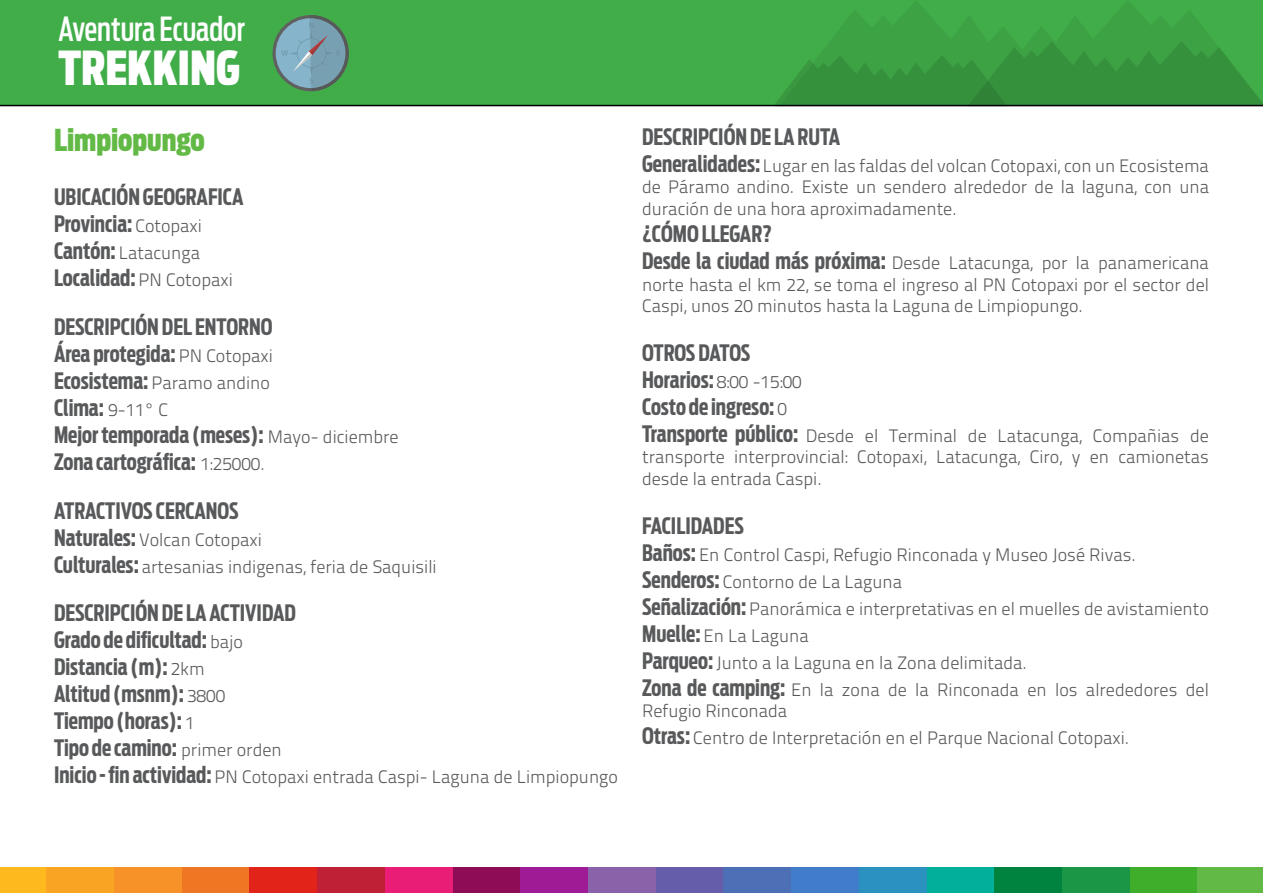
<style>
.page{position:relative;width:1263px;height:893px;background:#fff}
.page>*{position:absolute;margin:0;border:0;box-sizing:border-box;transform-origin:0 0}
.t1{font:900 46.5px "Antenna Ext Cond Beta";color:#fff}
.t2{font:500 33px "Antenna Ext Cond Beta";color:#fff}
.t3{font:900 30px "Antenna Ext Cond Beta";color:#63b946}
.t4{font:700 22.5px/27px "Antenna Ext Cond Beta";color:#58595b}
.t5{font:300 18px/27px "Titillium Text 22 L";color:#58595b}
.s1{font-family:"Titillium Text 22 L";font-weight:300;font-size:18px}
.s2{font-family:"Antenna Ext Cond Beta";font-weight:700;font-size:22.5px}
</style>
<div class="page">
<div style="left:0;top:0;width:773px;height:106px;background:#41ad49"></div>
<svg style="left:773px;top:0;width:490px;height:106px;background:#3a9d42"></svg>
<svg style="left:273px;top:15px;width:76px;height:76px;background:#6e9f97"></svg>
<div style="left:0;top:867px;width:46px;height:26px;background:#fdb91d"></div>
<div style="left:46px;top:867px;width:68px;height:26px;background:#faa424"></div>
<div style="left:114px;top:867px;width:68px;height:26px;background:#f79228"></div>
<div style="left:182px;top:867px;width:68px;height:26px;background:#ef7622"></div>
<div style="left:250px;top:867px;width:67px;height:26px;background:#e2231a"></div>
<div style="left:317px;top:867px;width:68px;height:26px;background:#c02035"></div>
<div style="left:385px;top:867px;width:68px;height:26px;background:#ea1d76"></div>
<div style="left:453px;top:867px;width:67px;height:26px;background:#8e0b56"></div>
<div style="left:520px;top:867px;width:68px;height:26px;background:#9f1b96"></div>
<div style="left:588px;top:867px;width:68px;height:26px;background:#8962a9"></div>
<div style="left:656px;top:867px;width:68px;height:26px;background:#655da9"></div>
<div style="left:724px;top:867px;width:67px;height:26px;background:#4c6fb6"></div>
<div style="left:791px;top:867px;width:68px;height:26px;background:#407cca"></div>
<div style="left:859px;top:867px;width:68px;height:26px;background:#2b92bf"></div>
<div style="left:927px;top:867px;width:67px;height:26px;background:#00b09a"></div>
<div style="left:994px;top:867px;width:68px;height:26px;background:#00833e"></div>
<div style="left:1062px;top:867px;width:68px;height:26px;background:#1b9647"></div>
<div style="left:1130px;top:867px;width:67px;height:26px;background:#3fae2a"></div>
<div style="left:1197px;top:867px;width:66px;height:26px;background:#63b946"></div>
<h2 class="t2" style="left:58px;top:10px;width:188px">Aventura Ecuador</h2>
<h1 class="t1" style="left:58px;top:40px;width:183px">TREKKING</h1>
<h3 class="t3" style="left:54px;top:123px;width:152px">Limpiopungo</h3>
<p class="t4" style="left:54px;top:184px;width:191px">UBICACIÓN GEOGRAFICA<br>Provincia: <span class="s1">Cotopaxi</span></p>
<p class="t5" style="left:54px;top:239px;width:148px"><span class="s2">Cantón:</span> Latacunga</p>
<p class="t4" style="left:54px;top:254px;width:220px;line-height:48.6px">Localidad: <span class="s1">PN Cotopaxi<br></span>DESCRIPCIÓN DEL ENTORNO</p>
<p class="t4" style="left:54px;top:340px;width:220px">Área protegida: <span class="s1">PN Cotopaxi</span></p>
<p class="t5" style="left:54px;top:368px;width:218px"><span class="s2">Ecosistema:</span> Paramo andino</p>
<p class="t4" style="left:54px;top:394px;width:346px">Clima: <span class="s1">9-11° C<br></span>Mejor temporada (meses): <span class="s1">Mayo- diciembre<br></span>Zona cartográfica: <span class="s1">1:25000.</span></p>
<p class="t4" style="left:54px;top:497px;width:186px">ATRACTIVOS CERCANOS</p>
<p class="t5" style="left:54px;top:525px;width:384px"><span class="s2">Naturales:</span> Volcan Cotopaxi<br><span class="s2">Culturales:</span> artesanias indigenas, feria de Saquisili</p>
<p class="t4" style="left:54px;top:600px;width:243px">DESCRIPCIÓN DE LA ACTIVIDAD<br>Grado de dificultad: <span class="s1">bajo<br></span>Distancia (m): <span class="s1">2km<br></span>Altitud (msnm): <span class="s1">3800<br></span>Tiempo (horas): <span class="s1">1<br></span>Tipo de camino: <span class="s1">primer orden</span></p>
<p class="t5" style="left:54px;top:762px;width:565px"><span class="s2">Inicio - fin actividad:</span> PN Cotopaxi entrada Caspi- Laguna de Limpiopungo</p>
<p class="t4" style="left:642px;top:123px;width:200px">DESCRIPCIÓN DE LA RUTA</p>
<p class="t5" style="left:642px;top:154px;width:568px;line-height:21.6px;text-align:justify"><span class="s2">Generalidades:</span> Lugar en las faldas del volcan Cotopaxi, con un Ecosistema de Páramo andino. Existe un sendero alrededor de la laguna, con una duración de una hora aproximadamente.</p>
<p class="t4" style="left:642px;top:221px;width:131px">¿CÓMO LLEGAR?</p>
<p class="t5" style="left:642px;top:251px;width:568px;line-height:21.6px;text-align:justify"><span class="s2">Desde la ciudad más próxima:</span> Desde Latacunga, por la panamericana norte hasta el km 22, se toma el ingreso al PN Cotopaxi por el sector del Caspi, unos 20 minutos hasta la Laguna de Limpiopungo.</p>
<p class="t4" style="left:642px;top:339px;width:110px">OTROS DATOS</p>
<p class="t5" style="left:642px;top:367px;width:161px"><span class="s2">Horarios:</span> 8:00 -15:00</p>
<p class="t4" style="left:642px;top:393px;width:146px">Costo de ingreso: <span class="s1">0</span></p>
<p class="t5" style="left:642px;top:424px;width:568px;line-height:21.6px;text-align:justify"><span class="s2">Transporte público:</span> Desde el Terminal de Latacunga, Compañias de transporte interprovincial: Cotopaxi, Latacunga, Ciro, y en camionetas desde la entrada Caspi.</p>
<p class="t4" style="left:642px;top:512px;width:103px">FACILIDADES</p>
<p class="t5" style="left:642px;top:540px;width:568px"><span class="s2">Baños:</span> En Control Caspi, Refugio Rinconada y Museo José Rivas.<br><span class="s2">Senderos:</span> Contorno de La Laguna<br><span class="s2">Señalización:</span> Panorámica e interpretativas en el muelles de avistamiento <span class="s2">Muelle:</span> En La Laguna<br><span class="s2">Parqueo:</span> Junto a la Laguna en la Zona delimitada.<br><span class="s2">Zona de camping:</span> En la zona de la Rinconada en los alrededores del</p>
<p class="t5" style="left:642px;top:697px;width:489px">Refugio Rinconada<br><span class="s2">Otras:</span> Centro de Interpretación en el Parque Nacional Cotopaxi.</p>
</div>
